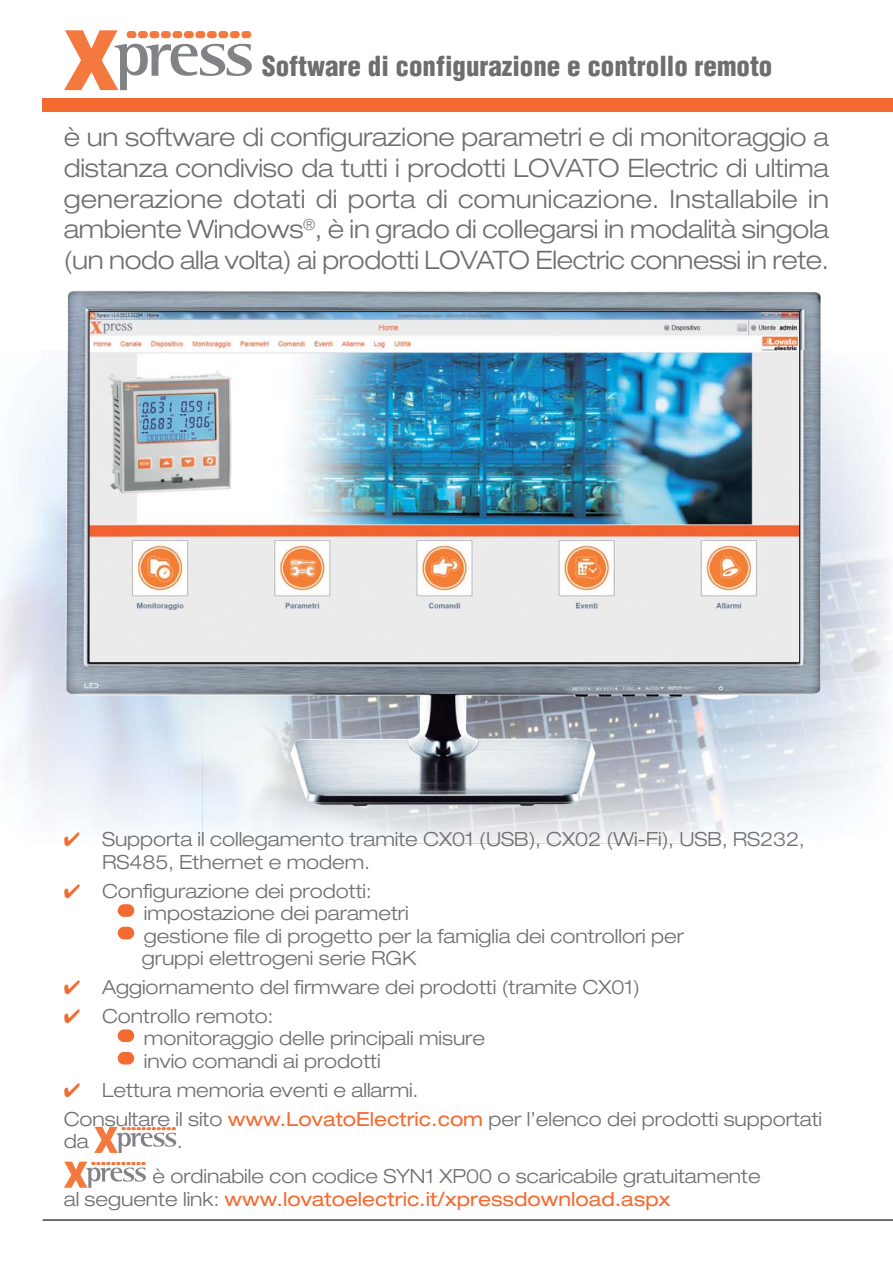
<style>
.page{position:relative;width:893px;height:1263px;background:#fff}
.page>*{position:absolute;margin:0;border:0;box-sizing:border-box;transform-origin:0 0}
.t1{font:900 condensed 27px "Helvetica";color:#6d6e70}
.t2{font:300 expanded 25.5px/30.6px "Helvetica Neue";letter-spacing:-.015em;color:#6d6e70;text-align:justify}
.t3{font:300 expanded 19.5px/22.5px "Helvetica Neue";color:#6d6e70}
.t4{font:expanded 19.5px "Helvetica Neue";color:#f36b31}
.s1{color:#f36b31}
.s2{font-weight:400;color:#f36b31}
.s3{font-weight:300;color:#6d6e70}
</style>
<div class="page">
<img style="left:202px;top:807px;width:481px;height:37px">
<hr style="left:43px;top:1219px;width:850px;height:2px;background:#231f20">
<div style="left:43px;top:98px;width:850px;height:13px;background:#f36b31"></div>
<img style="left:66px;top:291px;width:755px;height:516px">
<img style="left:82px;top:307px;width:121px;height:364px">
<img style="left:683px;top:307px;width:123px;height:364px">
<img style="left:91px;top:313px;width:707px;height:348px">
<div style="left:118px;top:904px;width:16px;height:13px;background:#f36b31;border-radius:6px"></div>
<div style="left:118px;top:927px;width:16px;height:12px;background:#f36b31;border-radius:6px"></div>
<div style="left:118px;top:1029px;width:16px;height:13px;background:#f36b31;border-radius:6px"></div>
<div style="left:118px;top:1052px;width:16px;height:13px;background:#f36b31;border-radius:6px"></div>
<svg style="left:94px;top:1127px;width:82px;height:26px"></svg>
<svg style="left:64px;top:1162px;width:82px;height:26px"></svg>
<svg style="left:64px;top:30px;width:188px;height:60px"></svg>
<div style="left:127px;top:31px;width:9px;height:7px;background:#f4793e;border-radius:3px"></div>
<h1 class="t1" style="left:262px;top:55px;width:512px">Software di configurazione e controllo remoto</h1>
<p class="t2" style="left:64px;top:125px;width:767px">è un software di configurazione parametri e di monitoraggio a distanza condiviso da tutti i prodotti LOVATO Electric di ultima generazione dotati di porta di comunicazione. Installabile in ambiente Windows<sup>®</sup>, è in grado di collegarsi in modalità singola (un nodo alla volta) ai prodotti LOVATO Electric connessi in rete.</p>
<p class="t3" style="left:102px;top:830px;width:704px;text-indent:-38px"><span class="s1">✔</span> Supporta il collegamento tramite CX01 (USB), CX02 (Wi-Fi), USB, RS232,<br>RS485, Ethernet e modem.</p>
<p class="t3" style="left:142px;top:881px;width:544px;text-indent:-78px"><span class="s1">✔</span> Configurazione dei prodotti:<br>impostazione dei parametri<br>gestione file di progetto per la famiglia dei controllori per gruppi elettrogeni serie RGK</p>
<p class="t3" style="left:64px;top:978px;width:577px"><span class="s1">✔</span> Aggiornamento del firmware dei prodotti (tramite CX01)</p>
<p class="t3" style="left:144px;top:1007px;width:343px;text-indent:-80px"><span class="s1">✔</span> Controllo remoto:<br>monitoraggio delle principali misure invio comandi ai prodotti</p>
<p class="t3" style="left:64px;top:1077px;width:760px;line-height:28.8px"><span class="s1">✔</span> Lettura memoria eventi e allarmi.<br>Consultare il sito <span class="s2">www.LovatoElectric.com</span> per l’elenco dei prodotti supportati</p>
<p class="t3" style="left:64px;top:1132px;width:26px">da</p>
<p class="t3" style="left:152px;top:1126px;width:610px;line-height:34.8px;text-indent:25px">.<br>è ordinabile con codice SYN1 XP00 o scaricabile gratuitamente</p>
<p class="t4" style="left:64px;top:1192px;width:608px"><span class="s3">al seguente link:</span> www.lovatoelectric.it/xpressdownload.aspx</p>
</div>
